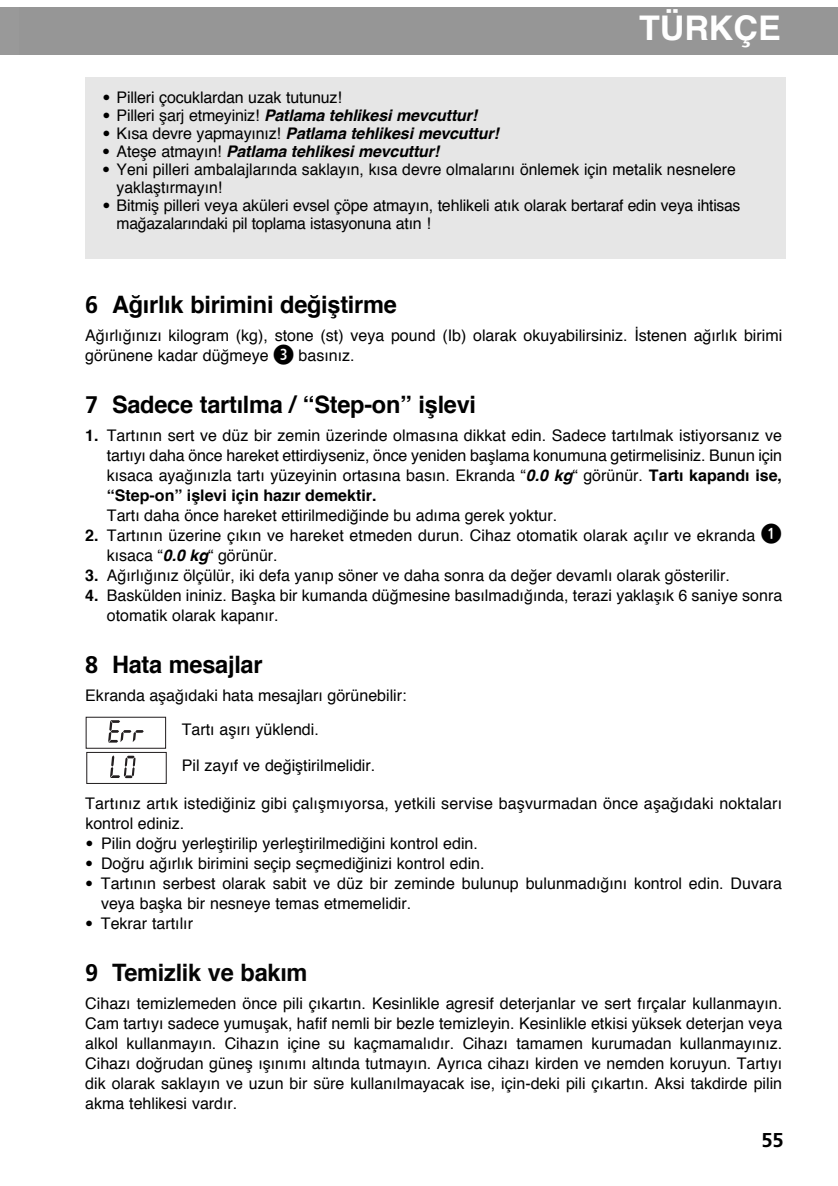
<style>
.page{position:relative;width:838px;height:1186px;background:#fff}
.page>*{position:absolute;margin:0;border:0;box-sizing:border-box;transform-origin:0 0}
.t1{font:700 34px "Helvetica";color:#fff}
.t2{font:700 24px "Helvetica";letter-spacing:-.01em;color:#000}
.t3{font:700 24px "Helvetica";letter-spacing:-.01em;color:#050505}
.t4{font:700 20px "Frutiger";color:#000}
.t5{font:16px/20px "Helvetica";color:#000}
.t6{font:italic 700 16px "Helvetica";letter-spacing:-.01em;color:#000}
.s1{font-family:"Frutiger";font-weight:300}
.s2{font-family:"Frutiger";font-weight:300;font-style:normal}
.s3{font-weight:400;font-style:normal}
.s4{font-family:"Frutiger"}
.s5{font-family:"pkt frut";font-size:24px}
.s6{font-weight:700}
.s7{font-weight:700;font-style:italic}
.s8{font-family:"Frutiger";color:#000}
</style>
<div class="page">
<div style="left:85px;top:77px;width:700px;height:181px;background:#e6e6e6"></div>
<svg style="left:108px;top:720px;width:36px;height:23px"></svg>
<div style="left:86px;top:717px;width:80px;height:32px;border:1px solid #231f20"></div>
<div style="left:86px;top:752px;width:81px;height:32px;border:1px solid #231f20"></div>
<svg style="left:110px;top:755px;width:25px;height:23px"></svg>
<div style="left:0;top:7px;width:837px;height:47px;background:#969696"></div>
<h1 class="t1" style="left:638px;top:14px;width:143px">TÜRKÇE</h1>
<p class="t5" style="left:102px;top:89px;width:241px"><span class="s1">•</span> Pilleri çocuklardan uzak tutunuz!</p>
<p class="t6" style="left:102px;top:109px;width:376px"><span class="s2">•</span> <span class="s3">Pilleri şarj etmeyiniz!</span> Patlama tehlikesi mevcuttur!</p>
<p class="t6" style="left:102px;top:127px;width:398px"><span class="s2">•</span> <span class="s3">Kısa devre yapmayınız!</span> Patlama tehlikesi mevcuttur!</p>
<p class="t6" style="left:102px;top:145px;width:338px"><span class="s2">•</span> <span class="s3">Ateşe atmayın!</span> Patlama tehlikesi mevcuttur!</p>
<p class="t5" style="left:117px;top:162px;width:620px;line-height:18px;text-indent:-14px"><span class="s1">•</span> yeni pilleri ambalajlarında saklayın, kısa devre olmalarını önlemek için metalik nesnelere yaklaştırmayın!</p>
<p class="t5" style="left:117px;top:198px;width:625px;line-height:18px;text-indent:-14px"><span class="s1">•</span> Bitmiş pilleri veya aküleri evsel çöpe atmayın, tehlikeli atık olarak bertaraf edin veya ihtisas mağazalarındaki pil toplama istasyonuna atın !</p>
<h2 class="t2" style="left:85px;top:295px;width:313px"><span class="s4">6</span> Ağırlık birimini değiştirme</h2>
<p class="t5" style="left:85px;top:327px;width:698px">Ağırlığınızı kilogram (kg), stone (st) veya pound (Ib) olarak okuyabilirsiniz. İstenen ağırlık birimi görünene kadar düğmeye <span class="s5">3</span> basınız.</p>
<h2 class="t2" style="left:85px;top:395px;width:392px"><span class="s4">7</span> Sadece tartılma / “Step-on” işlevi</h2>
<p class="t5" style="left:107px;top:427px;width:676px;text-align:justify;text-indent:-22px"><span class="s6">1.</span> Tartının sert ve düz bir zemin üzerinde olmasına dikkat edin. Sadece tartılmak istiyorsanız ve tartıyı daha önce hareket ettirdiyseniz, önce yeniden başlama konumuna getirmelisiniz. Bunun için kısaca ayağınızla tartı yüzeyinin ortasına basın. ekranda “<span class="s7">0.0 kg</span>“ görünür. <span class="s6">Tartı kapandı ise, “Step-on” işlevi için hazır demektir.</span></p>
<p class="t5" style="left:107px;top:507px;width:451px">Tartı daha önce hareket ettirilmediğinde bu adıma gerek yoktur.</p>
<p class="t5" style="left:107px;top:527px;width:676px;text-indent:-21px"><span class="s6">2.</span> Tartının üzerine çıkın ve hareket etmeden durun. Cihaz otomatik olarak açılır ve ekranda <span class="s5">1 </span>kısaca “<span class="s7">0.0 kg</span>“ görünür.</p>
<p class="t5" style="left:85px;top:567px;width:645px"><span class="s6">3.</span> Ağırlığınız ölçülür, iki defa yanıp söner ve daha sonra da değer devamlı olarak gösterilir.</p>
<p class="t5" style="left:107px;top:587px;width:676px;text-indent:-22px"><span class="s6">4.</span> Baskülden ininiz. Başka bir kumanda düğmesine basılmadığında, terazi yaklaşık 6 saniye sonra otomatik olarak kapanır.</p>
<h2 class="t2" style="left:85px;top:655px;width:179px"><span class="s4">8</span> Hata mesajlar</h2>
<p class="t5" style="left:85px;top:680px;width:323px;line-height:34px;text-align:center">ekranda aşağıdaki hata mesajları görünebilir:<br>Tartı aşırı yüklendi.</p>
<p class="t5" style="left:182px;top:757px;width:195px">Pil zayıf ve değiştirilmelidir.</p>
<p class="t5" style="left:85px;top:795px;width:698px">Tartınız artık istediğiniz gibi çalışmıyorsa, yetkili servise başvurmadan önce aşağıdaki noktaları kontrol ediniz.</p>
<p class="t5" style="left:85px;top:835px;width:394px"><span class="s1">•</span> Pilin doğru yerleştirilip yerleştirilmediğini kontrol edin.</p>
<p class="t5" style="left:85px;top:855px;width:400px"><span class="s1">•</span> Doğru ağırlık birimini seçip seçmediğinizi kontrol edin.</p>
<p class="t5" style="left:101px;top:875px;width:682px;text-indent:-16px"><span class="s1">•</span> Tartının serbest olarak sabit ve düz bir zeminde bulunup bulunmadığını kontrol edin. Duvara veya başka bir nesneye temas etmemelidir.</p>
<p class="t5" style="left:85px;top:915px;width:109px"><span class="s1">•</span> Tekrar tartılır</p>
<h2 class="t3" style="left:85px;top:963px;width:224px"><span class="s8">9</span> Temizlik ve bakım</h2>
<p class="t5" style="left:85px;top:995px;width:698px;text-align:justify">Cihazı temizlemeden önce pili çıkartın. Kesinlikle agresif deterjanlar ve sert fırçalar kullanmayın.<br>Cam tartıyı sadece yumuşak, hafif nemli bir bezle temizleyin. Kesinlikle etkisi yüksek deterjan veya alkol kullanmayın. Cihazın içine su kaçmamalıdır. Cihazı tamamen kurumadan kullanmayınız.<br>Cihazı doğrudan güneş ışınımı altında tutmayın. Ayrıca cihazı kirden ve nemden koruyun. Tartıyı dik olarak saklayın ve uzun bir süre kullanılmayacak ise, için-deki pili çıkartın. Aksi takdirde pilin akma tehlikesi vardır.</p>
<p class="t4" style="left:761px;top:1131px;width:24px">55</p>
</div>
